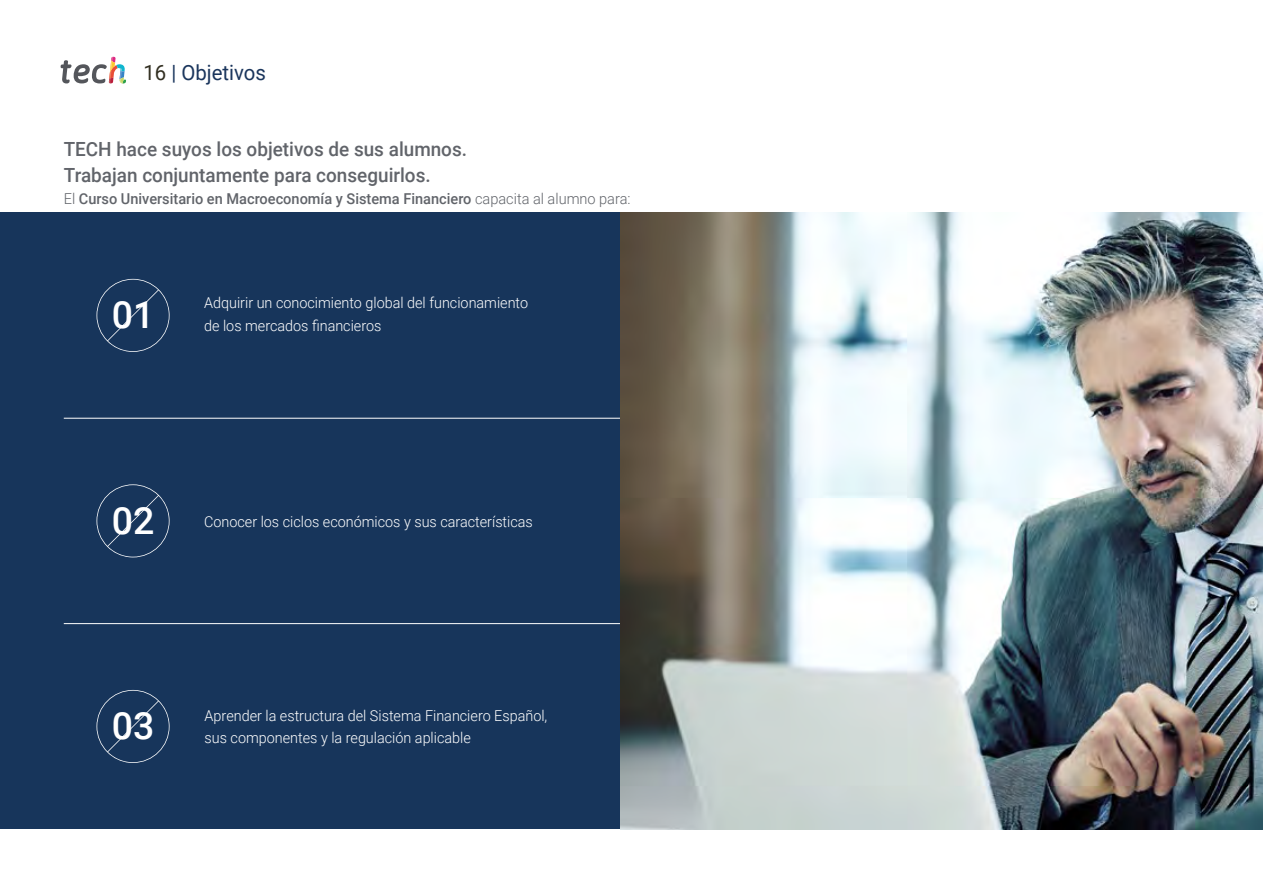
<style>
.page{position:relative;width:1263px;height:893px;background:#fff}
.page>*{position:absolute;margin:0;border:0;box-sizing:border-box;transform-origin:0 0}
.t1{font:500 37.5px "Roboto";color:#fff}
.t2{font:21px "Roboto";color:#1a355c}
.t3{font:500 19.5px/25.5px "Roboto";color:#61646a}
.t4{font:300 15px/22.5px "Roboto";color:#fff;scale:.96 1}
.t5{font:500 15px "Roboto";color:#61646a}
.s1{color:#312e20}
.s2{font-weight:300}
</style>
<div class="page">
<svg style="left:61px;top:57px;width:65px;height:27px"></svg>
<div style="left:0;top:213px;width:621px;height:616px;background:#17355b"></div>
<svg style="left:97px;top:279px;width:73px;height:73px"></svg>
<svg style="left:97px;top:484px;width:73px;height:73px"></svg>
<svg style="left:97px;top:690px;width:73px;height:73px"></svg>
<hr style="left:64px;top:418px;width:1199px;height:1px;background:#fff">
<hr style="left:64px;top:623px;width:1199px;height:1px;background:#fff">
<img style="left:621px;top:213px;width:642px;height:616px">
<h2 class="t2" style="left:144px;top:57px;width:124px"><span class="s1">16</span> | Objetivos</h2>
<h3 class="t3" style="left:64px;top:136px;width:405px">TECH hace suyos los objetivos de sus alumnos.<br>Trabajan conjuntamente para conseguirlos.</h3>
<p class="t5" style="left:64px;top:188px;width:568px"><span class="s2">El</span> Curso Universitario en Macroeconomía y Sistema Financiero <span class="s2">capacita al alumno para:</span></p>
<h1 class="t1" style="left:112px;top:288px;width:44px">01</h1>
<p class="t4" style="left:204px;top:291px;width:339px">Adquirir un conocimiento global del funcionamiento de los mercados financieros</p>
<h1 class="t1" style="left:112px;top:494px;width:44px">02</h1>
<p class="t4" style="left:204px;top:509px;width:344px">Conocer los ciclos económicos y sus características</p>
<h1 class="t1" style="left:112px;top:699px;width:44px">03</h1>
<p class="t4" style="left:205px;top:704px;width:358px">Aprender la estructura del Sistema Financiero Español, sus componentes y la regulación aplicable</p>
</div>
